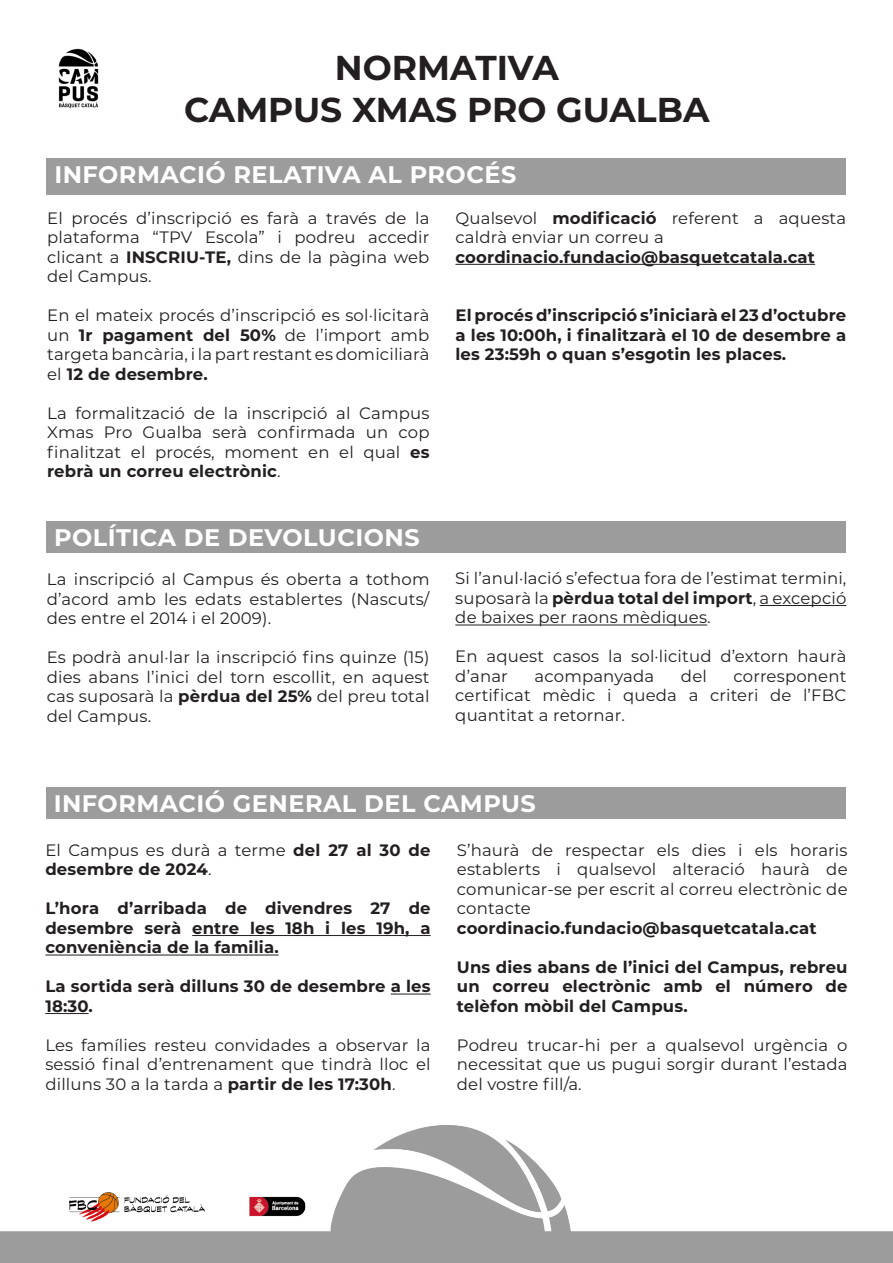
<style>
.page{position:relative;width:893px;height:1263px;background:#fff}
.page>*{position:absolute;margin:0;border:0;box-sizing:border-box;transform-origin:0 0}
.t1{font:700 34.5px "Montserrat";color:#231f20}
.t2{font:700 24px "Montserrat";letter-spacing:.02em;color:#fff}
.t3{font:16.5px/19.5px "Montserrat";letter-spacing:.01em;color:#231f20;text-align:justify}
.t4{font:700 16.5px/19.5px "Montserrat";letter-spacing:.01em;color:#231f20;text-align:justify}
.s1{font-weight:700}
.s2{font-weight:400}
</style>
<div class="page">
<img style="left:58px;top:48px;width:41px;height:61px">
<img style="left:0;top:1125px;width:893px;height:138px">
<img style="left:69px;top:1192px;width:135px;height:30px">
<div style="left:47px;top:521px;width:799px;height:32px;background:#9d9c9c"></div>
<hr style="left:760px;top:605px;width:86px;height:1px;background:#231f20">
<hr style="left:455px;top:625px;width:252px;height:1px;background:#231f20">
<div style="left:47px;top:158px;width:799px;height:36px;background:#9d9c9c"></div>
<hr style="left:455px;top:264px;width:360px;height:1px;background:#231f20">
<div style="left:46px;top:787px;width:800px;height:32px;background:#9d9c9c"></div>
<hr style="left:192px;top:935px;width:239px;height:1px;background:#231f20">
<hr style="left:45px;top:955px;width:234px;height:1px;background:#231f20">
<hr style="left:391px;top:994px;width:40px;height:1px;background:#231f20">
<hr style="left:45px;top:1013px;width:44px;height:1px;background:#231f20">
<p class="t1" style="left:335px;top:43px;width:225px">NORMATIVA</p>
<p class="t1" style="left:184px;top:84px;width:527px">CAMPUS XMAS PRO GUALBA</p>
<p class="t2" style="left:54px;top:158px;width:463px">INFORMACIÓ RELATIVA AL PROCÉS</p>
<p class="t3" style="left:47px;top:208px;width:384px">El procés d’inscripció es farà a través de la plataforma “TPV Escola” i podreu accedir clicant a <span class="s1">INSCRIU-TE,</span> dins de la pàgina web del Campus.</p>
<p class="t3" style="left:47px;top:305px;width:384px">En el mateix procés d’inscripció es sol·licitarà un <span class="s1">1r pagament del 50%</span> de l’import amb targeta bancària, i la part restant es domiciliarà el <span class="s1">12 de desembre.</span></p>
<p class="t3" style="left:47px;top:403px;width:384px">La formalització de la inscripció al Campus Xmas Pro Gualba serà confirmada un cop finalitzat el procés, moment en el qual <span class="s1">es rebrà un correu electrònic</span>.</p>
<p class="t3" style="left:455px;top:207px;width:392px">Qualsevol <span class="s1">modificació</span> referent a aquesta caldrà enviar un correu a</p>
<p class="t4" style="left:455px;top:246px;width:361px">coordinacio.fundacio@basquetcatala.cat</p>
<p class="t4" style="left:455px;top:305px;width:392px">El procés d’inscripció s’iniciarà el 23 d’octubre a les 10:00h, i finalitzarà el 10 de desembre a les 23:59h o quan s’esgotin les places.</p>
<p class="t2" style="left:54px;top:520px;width:367px">POLÍTICA DE DEVOLUCIONS</p>
<p class="t3" style="left:47px;top:569px;width:384px">La inscripció al Campus és oberta a tothom d’acord amb les edats establertes (Nascuts/ des entre el 2014 i el 2009).</p>
<p class="t3" style="left:47px;top:647px;width:384px">Es podrà anul·lar la inscripció fins quinze (15) dies abans l’inici del torn escollit, en aquest cas suposarà la <span class="s1">pèrdua del 25%</span> del preu total del Campus.</p>
<p class="t3" style="left:455px;top:568px;width:393px">Si l’anul·lació s’efectua fora de l’estimat termini, suposarà la <span class="s1">pèrdua total del import</span>, a excepció de baixes per raons mèdiques.</p>
<p class="t3" style="left:455px;top:646px;width:393px">En aquest casos la sol·licitud d’extorn haurà d’anar</p>
<p class="t3" style="left:535px;top:666px;width:121px">acompanyada</p>
<p class="t3" style="left:681px;top:666px;width:27px">del</p>
<p class="t3" style="left:455px;top:666px;width:393px;text-indent:278px">corresponent certificat mèdic i queda a criteri de l’FBC quantitat a retornar.</p>
<p class="t2" style="left:54px;top:786px;width:484px">INFORMACIÓ GENERAL DEL CAMPUS</p>
<p class="t4" style="left:45px;top:839px;width:387px"><span class="s2">El Campus es durà a terme</span> del 27 al 30 de desembre de 2024<span class="s2">.</span></p>
<p class="t4" style="left:45px;top:898px;width:387px">L’hora d’arribada de divendres 27 de desembre serà entre les 18h i les 19h, a conveniència de la familia.</p>
<p class="t4" style="left:45px;top:976px;width:387px">La sortida serà dilluns 30 de desembre a les<br>18:30.</p>
<p class="t3" style="left:45px;top:1035px;width:387px">Les famílies resteu convidades a observar la sessió final d’entrenament que tindrà lloc el dilluns 30 a la tarda a <span class="s1">partir de les 17:30h</span>.</p>
<p class="t3" style="left:457px;top:840px;width:392px">S’haurà de respectar els dies i els horaris establerts i qualsevol alteració haurà de comunicar-se per escrit al correu electrònic de contacte</p>
<p class="t4" style="left:457px;top:917px;width:361px">coordinacio.fundacio@basquetcatala.cat</p>
<p class="t4" style="left:457px;top:956px;width:392px">Uns dies abans de l’inici del Campus, rebreu un correu electrònic amb el número de telèfon mòbil del Campus.</p>
<p class="t3" style="left:457px;top:1035px;width:392px">Podreu trucar-hi per a qualsevol urgència o necessitat que us pugui sorgir durant l’estada del vostre fill/a.</p>
</div>
